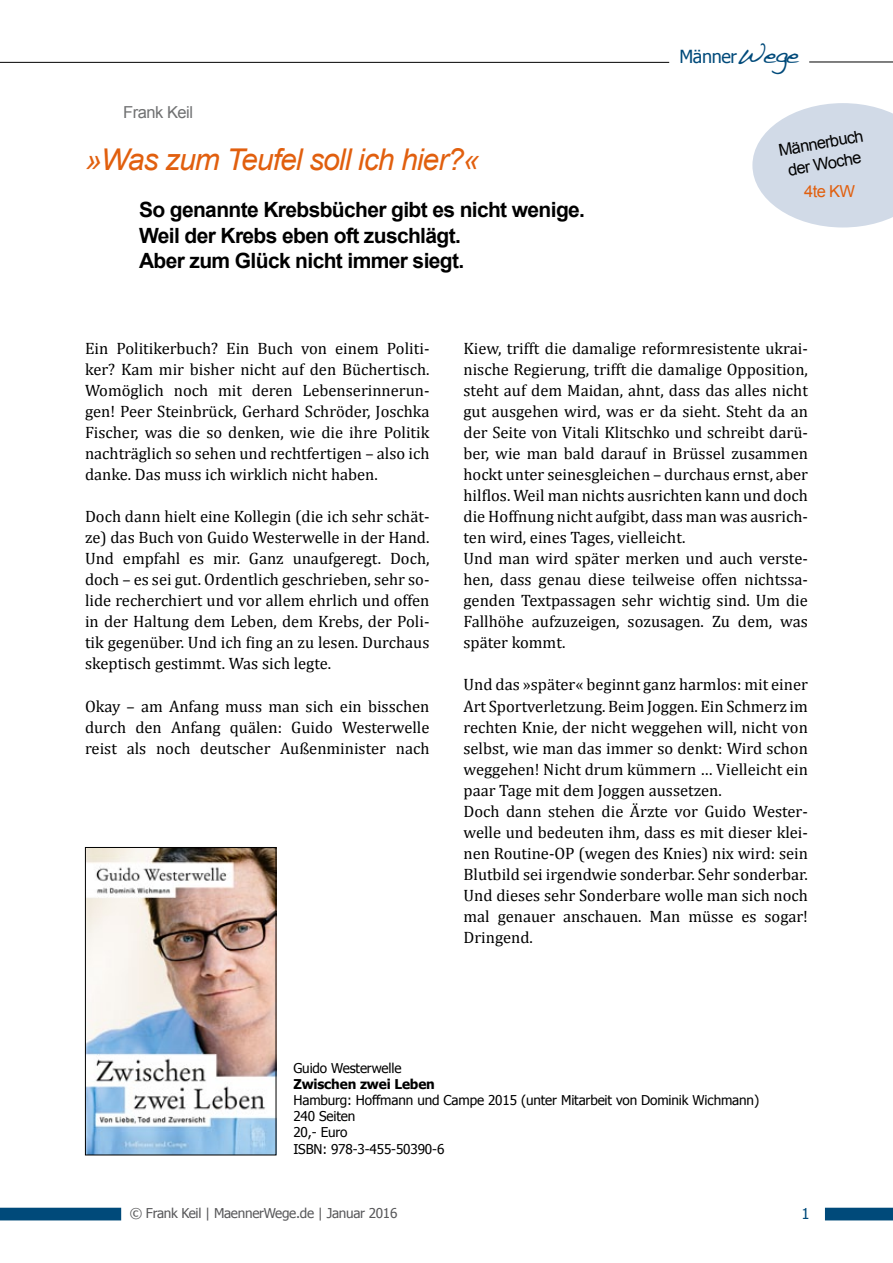
<style>
.page{position:relative;width:893px;height:1263px;background:#fff}
.page>*{position:absolute;margin:0;border:0;box-sizing:border-box;transform-origin:0 0}
.Titel{font:italic 30px "Arial";letter-spacing:-.03em;color:#e15f0e}
.Titel-2{font:700 21px "Arial";letter-spacing:-.03em;color:#000}
.t1{font:18px "Tahoma";letter-spacing:-.02em;color:#004a7a}
.Lauftext_Cambria{font:16.5px/21px "Cambria";color:#000;text-align:justify}
.Autor_Thema{font:16.5px "Arial";color:#000}
.Autor_Thema-2{font:16.5px "Arial";letter-spacing:-.03em;color:#707172}
.Autor_Thema-3{font:16.5px "Arial";color:#e15f0e}
.t2{font:15px "Tahoma";color:#004a7a}
.t3{font:13.5px "Tahoma";letter-spacing:-.01em;color:#000}
.t4{font:13.5px "Tahoma";letter-spacing:-.02em;color:#58585a}
.t5{font:700 13.5px "Tahoma";letter-spacing:-.01em;color:#000}
.s1{font-family:"Handwriting Dakota";font-size:27px}
</style>
<div class="page">
<svg style="left:0;top:1208px;width:121px;height:12px"></svg>
<svg style="left:825px;top:1208px;width:68px;height:12px"></svg>
<hr style="left:809px;top:62px;width:84px;height:1px;background:#000">
<hr style="left:0;top:62px;width:669px;height:1px;background:#000">
<img style="left:87px;top:849px;width:187px;height:304px">
<div style="left:85px;top:847px;width:191px;height:308px;border:1px solid #000"></div>
<svg style="left:752px;top:103px;width:141px;height:124px"></svg>
<p class="Autor_Thema-2" style="left:123px;top:102px;width:71px">Frank Keil</p>
<p class="Titel" style="left:85px;top:140px;width:396px">»Was zum Teufel soll ich hier?«</p>
<p class="Titel-2" style="left:139px;top:196px;width:448px">So genannte Krebsbücher gibt es nicht wenige.</p>
<p class="Titel-2" style="left:139px;top:221px;width:323px">Weil der Krebs eben oft zuschlägt.</p>
<p class="Titel-2" style="left:139px;top:247px;width:327px">Aber zum Glück nicht immer siegt.</p>
<p class="t1" style="left:679px;top:45px;width:121px">Männer<span class="s1">Wege</span></p>
<p class="Autor_Thema" style="left:777px;top:140px;width:87px;rotate:-10deg">Männerbuch</p>
<p class="Autor_Thema" style="left:786px;top:159px;width:76px;rotate:-10deg">der Woche</p>
<p class="Autor_Thema-3" style="left:804px;top:180px;width:52px">4te KW</p>
<p class="Lauftext_Cambria" style="left:85px;top:338px;width:346px">Ein Politikerbuch? Ein Buch von einem Politi&shy;ker? Kam mir bisher nicht auf den Büchertisch.<br>Womöglich noch mit deren Lebenserinnerun&shy;gen! Peer Steinbrück, Gerhard Schröder, Joschka Fischer, was die so denken, wie die ihre Politik nachträglich so sehen und rechtfertigen – also ich danke. Das muss ich wirklich nicht haben.</p>
<p class="Lauftext_Cambria" style="left:85px;top:506px;width:346px">Doch dann hielt eine Kollegin (die ich sehr schät&shy;ze) das Buch von Guido Westerwelle in der Hand.<br>Und empfahl es mir. Ganz unaufgeregt. Doch, doch – es sei gut. Ordentlich geschrieben, sehr so&shy;lide recherchiert und vor allem ehrlich und offen in der Haltung dem Leben, dem Krebs, der Poli&shy;tik gegenüber. Und ich fing an zu lesen. Durchaus skeptisch gestimmt. Was sich legte.</p>
<p class="Lauftext_Cambria" style="left:85px;top:695px;width:346px">Okay – am Anfang muss man sich ein bisschen durch den Anfang quälen: Guido Westerwelle reist als noch deutscher Außenminister nach</p>
<p class="Lauftext_Cambria" style="left:463px;top:338px;width:346px">Kiew, trifft die damalige reformresistente ukrai&shy;nische Regierung, trifft die damalige Opposition, steht auf dem Maidan, ahnt, dass das alles nicht gut ausgehen wird, was er da sieht. Steht da an der Seite von Vitali Klitschko und schreibt darü&shy;ber, wie man bald darauf in Brüssel zusammen hockt unter seinesgleichen – durchaus ernst, aber hilflos. Weil man nichts ausrichten kann und doch die Hoffnung nicht aufgibt, dass man was ausrich&shy;ten wird, eines Tages, vielleicht.</p>
<p class="Lauftext_Cambria" style="left:463px;top:548px;width:346px">Und man wird später merken und auch verste&shy;hen, dass genau diese teilweise offen nichtssa&shy;genden Textpassagen sehr wichtig sind. Um die Fallhöhe aufzuzeigen, sozusagen. Zu dem, was später kommt.</p>
<p class="Lauftext_Cambria" style="left:463px;top:674px;width:346px">Und das »später« beginnt ganz harmlos: mit einer Art Sportverletzung. Beim Joggen. Ein Schmerz im rechten Knie, der nicht weggehen will, nicht von selbst, wie man das immer so denkt: Wird schon weggehen! Nicht drum kümmern … Vielleicht ein paar Tage mit dem Joggen aussetzen.</p>
<p class="Lauftext_Cambria" style="left:463px;top:800px;width:346px">Doch dann stehen die Ärzte vor Guido Wester&shy;welle und bedeuten ihm, dass es mit dieser klei&shy;nen Routine-OP (wegen des Knies) nix wird: sein Blutbild sei irgendwie sonderbar. Sehr sonderbar.<br>Und dieses sehr Sonderbare wolle man sich noch mal genauer anschauen. Man müsse es sogar!<br>Dringend.</p>
<p class="t3" style="left:293px;top:1059px;width:110px">Guido Westerwelle</p>
<p class="t5" style="left:293px;top:1075px;width:143px">Zwischen zwei Leben</p>
<p class="t3" style="left:293px;top:1091px;width:467px">Hamburg: Hoffmann und Campe 2015 (unter Mitarbeit von Dominik Wichmann)</p>
<p class="t3" style="left:293px;top:1108px;width:64px">240 Seiten</p>
<p class="t3" style="left:293px;top:1124px;width:56px">20,- Euro</p>
<p class="t3" style="left:293px;top:1140px;width:152px">ISBN: 978-3-455-50390-6</p>
<p class="t4" style="left:130px;top:1204px;width:269px">© Frank Keil | MaennerWege.de | Januar 2016</p>
<p class="t2" style="left:801px;top:1204px;width:10px">1</p>
</div>
